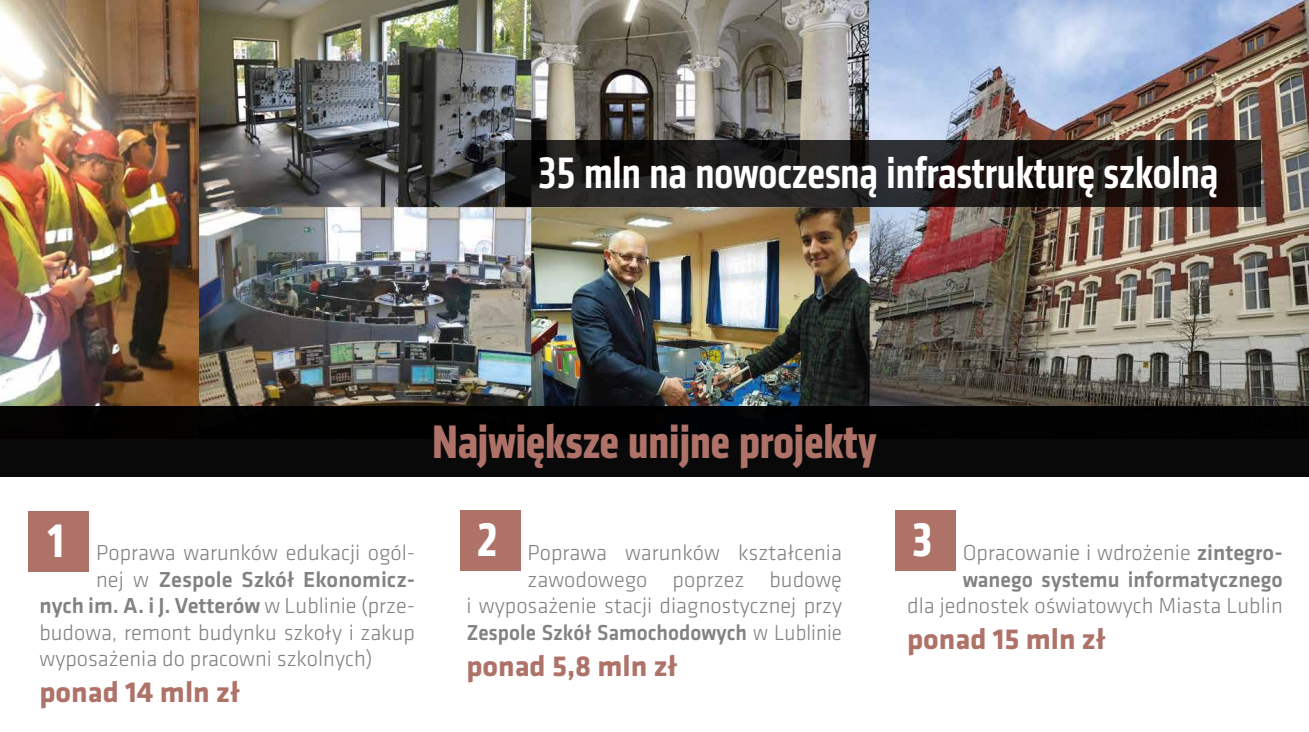
<style>
.page{position:relative;width:1309px;height:732px;background:#fff}
.page>*{position:absolute;margin:0;border:0;box-sizing:border-box;transform-origin:0 0}
.t1{font:700 48.75px "Klavika Condensed";color:#ae7268}
.t2{font:700 48.75px "Klavika Condensed";color:#fff}
.t3{font:500 45.62px "Klavika Condensed";color:#fff}
.t4{font:700 30px "Klavika";color:#ae7268}
.t5{font:300 22.5px/26.5px "Klavika";color:#808284;text-align:right}
.t6{font:500 22.5px/26.5px "Klavika";color:#808284}
.s1{font-weight:300}
.s2{font-weight:500}
</style>
<div class="page">
<img style="left:0;top:0;width:1309px;height:406px">
<svg style="left:505px;top:140px;width:755px;height:66px"></svg>
<div style="left:0;top:406px;width:1309px;height:70px;background:#090909"></div>
<div style="left:29px;top:511px;width:60px;height:60px;background:#ae7268"></div>
<div style="left:460px;top:510px;width:60px;height:60px;background:#ae7268"></div>
<div style="left:895px;top:510px;width:60px;height:60px;background:#ae7268"></div>
<h2 class="t3" style="left:538px;top:144px;width:682px">35 mln na nowoczesną infrastrukturę szkolną</h2>
<h1 class="t1" style="left:432px;top:410px;width:446px">Największe unijne projekty</h1>
<h1 class="t2" style="left:48px;top:509px;width:18px">1</h1>
<h1 class="t2" style="left:477px;top:508px;width:21px">2</h1>
<h1 class="t2" style="left:912px;top:508px;width:21px">3</h1>
<p class="t5" style="left:96px;top:539px;width:320px">Poprawa warunków edukacji ogól-</p>
<p class="t6" style="left:96px;top:565px;width:320px"><span class="s1">nej w</span> Zespole Szkół Ekonomicz-</p>
<p class="t6" style="left:39px;top:591px;width:377px">nych im. A. i J. Vetterów <span class="s1">w Lublinie (prze-</span></p>
<p class="t5" style="left:39px;top:618px;width:377px">budowa, remont budynku szkoły i zakup</p>
<p class="t5" style="left:39px;top:645px;width:335px">wyposażenia do pracowni szkolnych)</p>
<h3 class="t4" style="left:39px;top:670px;width:202px">ponad 14 mln zł</h3>
<p class="t5" style="left:466px;top:539px;width:377px">Poprawa warunków kształcenia zawodowego poprzez budowę<br>i wyposażenie stacji diagnostycznej przy <span class="s2">Zespole Szkół Samochodowych</span> w Lublinie</p>
<h3 class="t4" style="left:466px;top:643px;width:213px">ponad 5,8 mln zł</h3>
<p class="t6" style="left:962px;top:539px;width:322px"><span class="s1">Opracowanie i wdrożenie</span> zintegro&shy;wanego systemu informatycznego</p>
<p class="t5" style="left:907px;top:592px;width:377px">dla jednostek oświatowych Miasta Lublin</p>
<h3 class="t4" style="left:907px;top:617px;width:200px">ponad 15 mln zł</h3>
</div>
